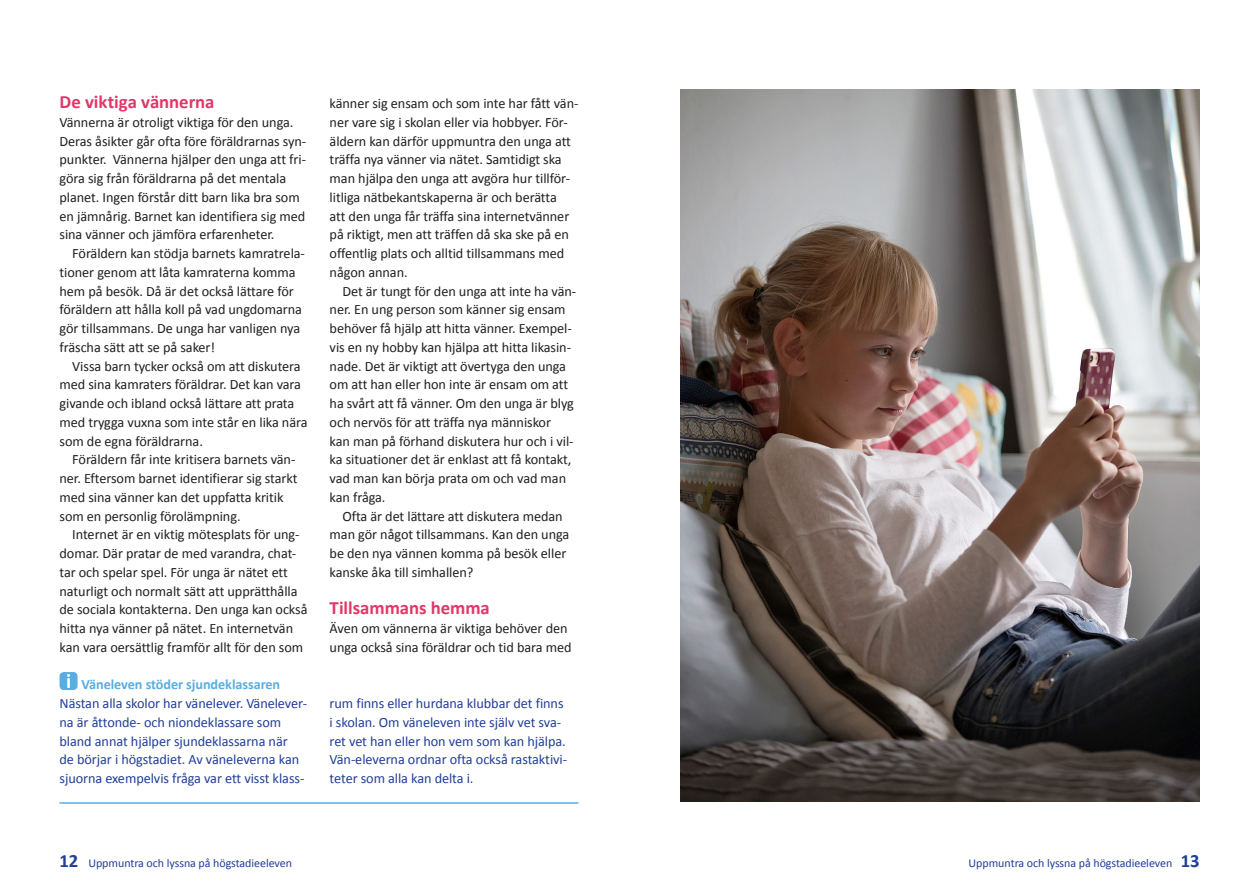
<style>
.page{position:relative;width:1259px;height:893px;background:#fff}
.page>*{position:absolute;margin:0;border:0;box-sizing:border-box;transform-origin:0 0}
.t1{font:700 18.75px "Calibri";letter-spacing:-.005em;color:#e13767}
.t2{font:14.25px/18.8px "Calibri";letter-spacing:-.005em;color:#231f20}
.t3{font:14.25px/18.8px "Calibri";letter-spacing:-.005em;color:#223f99}
.t4{font:700 14.25px "Calibri";letter-spacing:-.005em;color:#5aade0}
.t5{font:12px "Calibri";letter-spacing:-.005em;color:#223f99}
.s1{font-weight:700;font-size:18.75px}
</style>
<div class="page">
<img style="left:680px;top:89px;width:519px;height:713px">
<hr style="left:59px;top:802px;width:519px;height:2px;background:#5aade0">
<div style="left:60px;top:672px;width:18px;height:18px;background:#5aade0;border-radius:4px"></div>
<svg style="left:67px;top:674px;width:3px;height:14px"></svg>
<h1 class="t1" style="left:60px;top:90px;width:156px">De viktiga vännerna</h1>
<p class="t2" style="left:60px;top:113px;width:248px">Vännerna är otroligt viktiga för den unga.<br>Deras åsikter går ofta före föräldrarnas syn&shy;punkter. Vännerna hjälper den unga att fri&shy;göra sig från föräldrarna på det mentala planet. Ingen förstår ditt barn lika bra som en jämnårig. Barnet kan identifiera sig med sina vänner och jämföra erfarenheter.</p>
<p class="t2" style="left:60px;top:244px;width:247px;text-indent:13px">Föräldern kan stödja barnets kamratrela&shy;tioner genom att låta kamraterna komma hem på besök. Då är det också lättare för föräldern att hålla koll på vad ungdomarna gör tillsammans. De unga har vanligen nya fräscha sätt att se på saker!</p>
<p class="t2" style="left:60px;top:357px;width:249px;text-indent:13px">Vissa barn tycker också om att diskutera med sina kamraters föräldrar. Det kan vara givande och ibland också lättare att prata med trygga vuxna som inte står en lika nära som de egna föräldrarna.</p>
<p class="t2" style="left:60px;top:450px;width:240px;text-indent:13px">Föräldern får inte kritisera barnets vän&shy;ner. Eftersom barnet identifierar sig starkt med sina vänner kan det uppfatta kritik som en personlig förolämpning.</p>
<p class="t2" style="left:60px;top:525px;width:249px;text-indent:13px">Internet är en viktig mötesplats för ung&shy;domar. Där pratar de med varandra, chat&shy;tar och spelar spel. För unga är nätet ett naturligt och normalt sätt att upprätthålla de sociala kontakterna. Den unga kan också hitta nya vänner på nätet. En internetvän kan vara oersättlig framför allt för den som</p>
<p class="t4" style="left:82px;top:675px;width:200px">Väneleven stöder sjundeklassaren</p>
<p class="t3" style="left:60px;top:694px;width:249px">Nästan alla skolor har vänelever. Vänelever&shy;na är åttonde- och niondeklassare som bland annat hjälper sjundeklassarna när<br>de börjar i högstadiet. Av väneleverna kan sjuorna exempelvis fråga var ett visst klass-</p>
<p class="t3" style="left:330px;top:694px;width:239px">rum finns eller hurdana klubbar det finns i skolan. Om väneleven inte själv vet sva&shy;ret vet han eller hon vem som kan hjälpa.<br>Vän-eleverna ordnar ofta också rastaktivi&shy;teter som alla kan delta i.</p>
<p class="t2" style="left:330px;top:94px;width:250px">känner sig ensam och som inte har fått vän&shy;ner vare sig i skolan eller via hobbyer. För&shy;äldern kan därför uppmuntra den unga att träffa nya vänner via nätet. Samtidigt ska man hjälpa den unga att avgöra hur tillför&shy;litliga nätbekantskaperna är och berätta<br>att den unga får träffa sina internetvänner på riktigt, men att träffen då ska ske på en offentlig plats och alltid tillsammans med någon annan.</p>
<p class="t2" style="left:330px;top:282px;width:248px;text-indent:13px">Det är tungt för den unga att inte ha vän&shy;ner. En ung person som känner sig ensam behöver få hjälp att hitta vänner. Exempel&shy;vis en ny hobby kan hjälpa att hitta likasin&shy;nade. Det är viktigt att övertyga den unga om att han eller hon inte är ensam om att ha svårt att få vänner. Om den unga är blyg och nervös för att träffa nya människor<br>kan man på förhand diskutera hur och i vil&shy;ka situationer det är enklast att få kontakt, vad man kan börja prata om och vad man kan fråga.</p>
<p class="t2" style="left:330px;top:507px;width:241px;text-indent:13px">Ofta är det lättare att diskutera medan man gör något tillsammans. Kan den unga be den nya vännen komma på besök eller kanske åka till simhallen?</p>
<h1 class="t1" style="left:330px;top:596px;width:162px">Tillsammans hemma</h1>
<p class="t2" style="left:330px;top:619px;width:243px">Även om vännerna är viktiga behöver den unga också sina föräldrar och tid bara med</p>
<p class="t5" style="left:60px;top:855px;width:234px"><span class="s1">12</span> Uppmuntra och lyssna på högstadieeleven</p>
<p class="t5" style="left:968px;top:855px;width:233px">Uppmuntra och lyssna på högstadieeleven <span class="s1">13</span></p>
</div>
